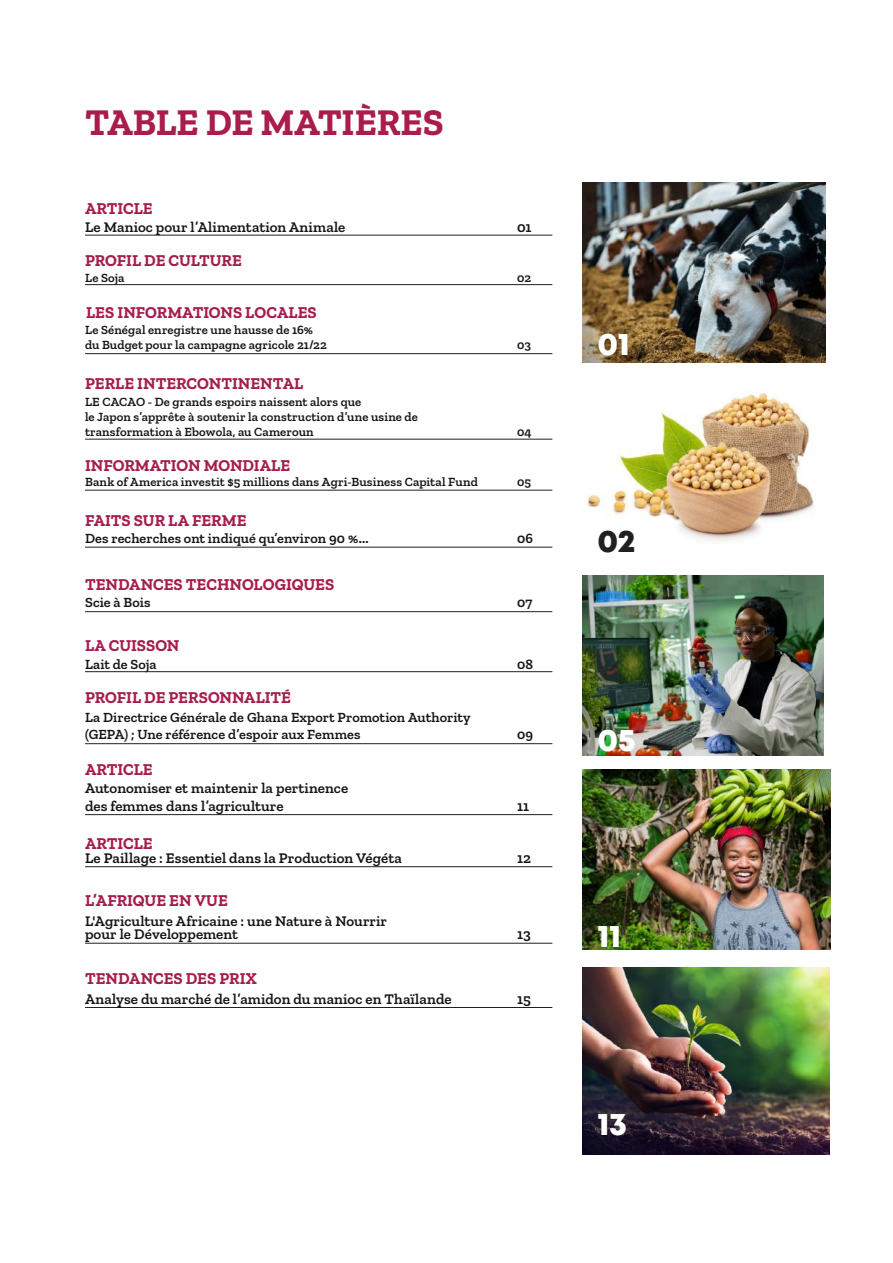
<style>
.page{position:relative;width:893px;height:1263px;background:#fff}
.page>*{position:absolute;margin:0;border:0;box-sizing:border-box;transform-origin:0 0}
.t1{font:700 37.5px "Zilla Slab";letter-spacing:-.005em;color:#a91c4b}
.t2{font:31.5px "Mont Heavy DEMO";letter-spacing:-.005em;color:#fff}
.t3{font:31.5px "Mont Heavy DEMO";color:#241f1f}
.t4{font:700 16.5px "Zilla Slab";color:#a51d4b}
.t5{font:600 15px/18px "Zilla Slab";letter-spacing:.005em;color:#161516}
.t6{font:600 15px "Zilla Slab";letter-spacing:.005em;color:#111213}
.t7{font:600 14.25px/17.1px "Zilla Slab";letter-spacing:.005em;color:#161516}
.t8{font:600 12.75px/15.3px "Zilla Slab";letter-spacing:.01em;color:#161516}
</style>
<div class="page">
<img style="left:583px;top:968px;width:246px;height:187px">
<img style="left:583px;top:576px;width:241px;height:179px">
<img style="left:583px;top:769px;width:247px;height:181px">
<img style="left:585px;top:392px;width:229px;height:149px">
<img style="left:583px;top:182px;width:243px;height:180px">
<hr style="left:85px;top:235px;width:467px;height:1px;background:#241f1f">
<hr style="left:85px;top:284px;width:467px;height:1px;background:#241f1f">
<hr style="left:85px;top:353px;width:467px;height:1px;background:#241f1f">
<hr style="left:85px;top:439px;width:467px;height:1px;background:#241f1f">
<hr style="left:85px;top:490px;width:467px;height:1px;background:#241f1f">
<hr style="left:85px;top:547px;width:467px;height:1px;background:#241f1f">
<hr style="left:85px;top:611px;width:467px;height:1px;background:#241f1f">
<hr style="left:85px;top:671px;width:467px;height:1px;background:#241f1f">
<hr style="left:85px;top:866px;width:467px;height:1px;background:#241f1f">
<hr style="left:85px;top:743px;width:467px;height:1px;background:#241f1f">
<hr style="left:85px;top:814px;width:467px;height:1px;background:#241f1f">
<hr style="left:85px;top:943px;width:467px;height:1px;background:#241f1f">
<hr style="left:85px;top:1007px;width:467px;height:1px;background:#241f1f">
<h1 class="t1" style="left:85px;top:101px;width:360px">TABLE DE MATIÈRES</h1>
<p class="t4" style="left:85px;top:199px;width:69px">ARTICLE</p>
<p class="t5" style="left:85px;top:218px;width:262px">Le Manioc pour l’Alimentation Animale</p>
<p class="t5" style="left:517px;top:218px;width:16px">01</p>
<p class="t4" style="left:85px;top:251px;width:158px">PROFIL DE CULTURE</p>
<p class="t8" style="left:85px;top:271px;width:41px">Le Soja</p>
<p class="t8" style="left:517px;top:271px;width:16px">02</p>
<p class="t4" style="left:86px;top:303px;width:232px">LES INFORMATIONS LOCALES</p>
<p class="t8" style="left:85px;top:322px;width:243px">Le Sénégal enregistre une hausse de 16% du Budget pour la campagne agricole 21/22</p>
<p class="t4" style="left:85px;top:374px;width:220px">PERLE INTERCONTINENTAL</p>
<p class="t8" style="left:85px;top:394px;width:334px">LE CACAO - De grands espoirs naissent alors que<br>le Japon s’apprête à soutenir la construction d’une usine de transformation à Ebowola, au Cameroun</p>
<p class="t8" style="left:517px;top:337px;width:15px">03</p>
<p class="t8" style="left:517px;top:424px;width:16px">04</p>
<p class="t4" style="left:85px;top:456px;width:207px">INFORMATION MONDIALE</p>
<p class="t8" style="left:85px;top:474px;width:394px">Bank of America investit $5 millions dans Agri-Business Capital Fund</p>
<p class="t8" style="left:517px;top:474px;width:16px">05</p>
<p class="t4" style="left:85px;top:511px;width:163px">FAITS SUR LA FERME</p>
<p class="t7" style="left:85px;top:530px;width:285px">Des recherches ont indiqué qu’environ 90 %...</p>
<p class="t7" style="left:517px;top:530px;width:18px">06</p>
<p class="t4" style="left:85px;top:575px;width:251px">TENDANCES TECHNOLOGIQUES</p>
<p class="t7" style="left:85px;top:594px;width:67px">Scie à Bois</p>
<p class="t7" style="left:517px;top:594px;width:17px">07</p>
<p class="t4" style="left:85px;top:636px;width:96px">LA CUISSON</p>
<p class="t7" style="left:85px;top:656px;width:73px">Lait de Soja</p>
<p class="t7" style="left:517px;top:656px;width:18px">08</p>
<p class="t4" style="left:85px;top:688px;width:207px">PROFIL DE PERSONNALITÉ</p>
<p class="t7" style="left:85px;top:709px;width:387px">La Directrice Générale de Ghana Export Promotion Authority (GEPA) ; Une référence d’espoir aux Femmes</p>
<p class="t4" style="left:85px;top:760px;width:69px">ARTICLE</p>
<p class="t5" style="left:85px;top:779px;width:265px">Autonomiser et maintenir la pertinence des femmes dans l’agriculture</p>
<p class="t7" style="left:517px;top:726px;width:17px">09</p>
<p class="t5" style="left:517px;top:797px;width:13px">11</p>
<p class="t4" style="left:85px;top:834px;width:69px">ARTICLE</p>
<p class="t6" style="left:85px;top:850px;width:318px">Le Paillage : Essentiel dans la Production Végéta</p>
<p class="t5" style="left:517px;top:849px;width:16px">12</p>
<p class="t4" style="left:85px;top:891px;width:144px">L’AFRIQUE EN VUE</p>
<p class="t5" style="left:85px;top:914px;width:303px;line-height:13.5px">L'Agriculture Africaine : une Nature à Nourrir pour le Développement</p>
<p class="t4" style="left:85px;top:969px;width:173px">TENDANCES DES PRIX</p>
<p class="t5" style="left:517px;top:925px;width:15px">13</p>
<p class="t5" style="left:85px;top:990px;width:368px">Analyse du marché de l’amidon du manioc en Thaïlande</p>
<p class="t5" style="left:517px;top:990px;width:15px">15</p>
<h2 class="t2" style="left:597px;top:326px;width:34px">01</h2>
<h2 class="t3" style="left:597px;top:523px;width:40px">02</h2>
<h2 class="t2" style="left:597px;top:722px;width:40px">05</h2>
<h2 class="t2" style="left:597px;top:918px;width:25px">11</h2>
<h2 class="t2" style="left:597px;top:1106px;width:31px">13</h2>
</div>
